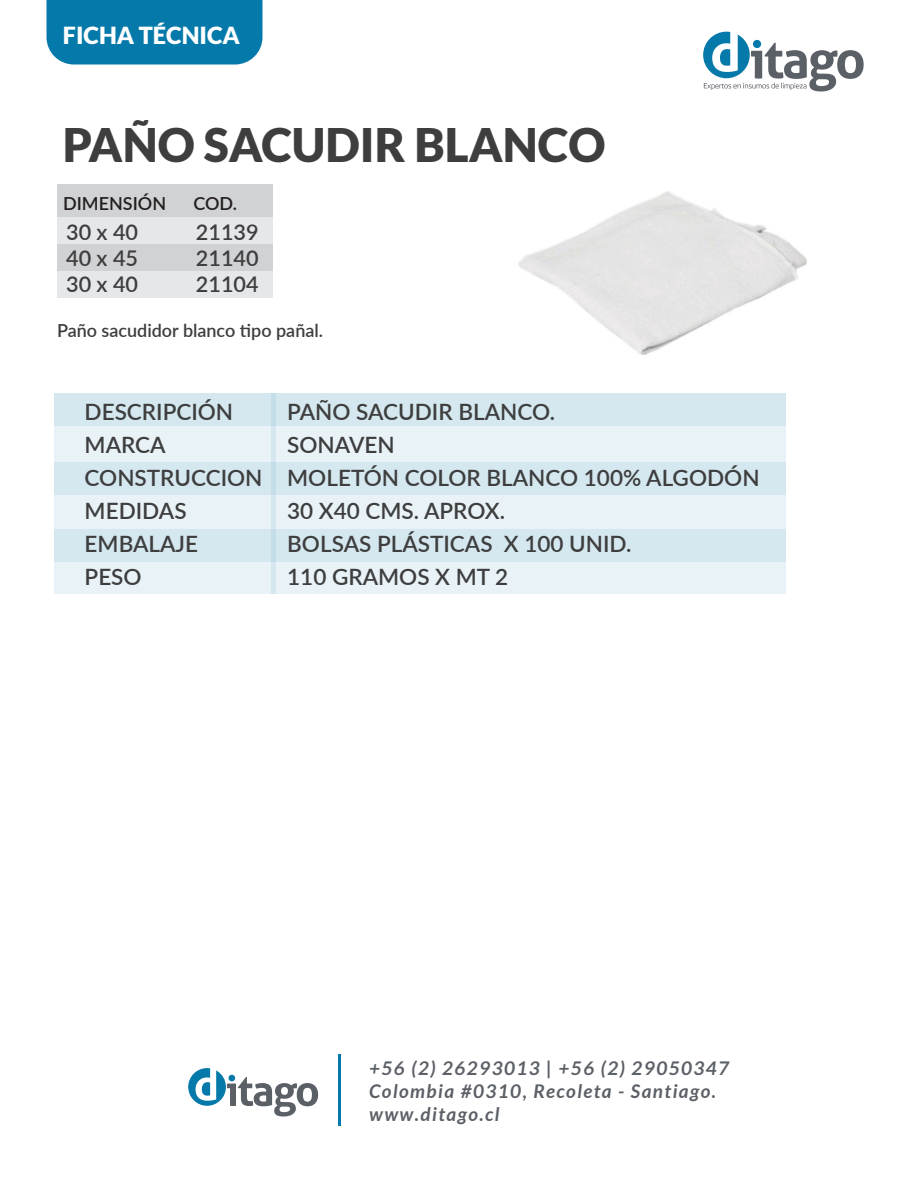
<style>
.page{position:relative;width:918px;height:1188px;background:#fff}
.page>*{position:absolute;margin:0;border:0;box-sizing:border-box;transform-origin:0 0}
.t1{font:900 46.35px "Lato";color:#3e3e3f}
.t2{font:900 23.55px "Lato";color:#fff}
.t3{font:600 22.5px/33px "Lato";color:#3e3e3f}
.t4{font:600 21.6px "Lato";color:#3e3e3f}
.t5{font:italic 700 18.9px/22.6px "Lato";letter-spacing:.075em;color:#5b5f66}
.t6{font:600 18px "Lato";color:#3e3e3f}
.t7{font:600 18px "Lato";color:#231f20}
</style>
<div class="page">
<img style="left:518px;top:191px;width:289px;height:164px">
<div style="left:57px;top:184px;width:216px;height:114px;background:#d1d2d4"></div>
<div style="left:57px;top:218px;width:216px;height:26px;background:#e6e7e9"></div>
<div style="left:57px;top:272px;width:216px;height:26px;background:#e6e7e9"></div>
<div style="left:47px;top:0;width:216px;height:64px;background:#057aaa"></div>
<div style="left:54px;top:393px;width:732px;height:201px;background:#e9f3f7"></div>
<div style="left:54px;top:393px;width:732px;height:33px;background:#d5e8f0"></div>
<div style="left:54px;top:462px;width:732px;height:33px;background:#d5e8f0"></div>
<div style="left:54px;top:530px;width:732px;height:32px;background:#d5e8f0"></div>
<svg style="left:703px;top:32px;width:161px;height:59px"></svg>
<svg style="left:188px;top:1068px;width:130px;height:49px"></svg>
<hr style="left:339px;top:1055px;width:2px;height:71px;background:#057aaa">
<svg style="left:272px;top:393px;width:4px;height:201px"></svg>
<p class="t2" style="left:63px;top:21px;width:178px">FICHA TÉCNICA</p>
<h1 class="t1" style="left:63px;top:118px;width:544px">PAÑO SACUDIR BLANCO</h1>
<p class="t7" style="left:63px;top:190px;width:105px">DIMENSIÓN</p>
<p class="t7" style="left:193px;top:190px;width:45px">COD.</p>
<p class="t4" style="left:66px;top:217px;width:73px">30 x 40</p>
<p class="t4" style="left:196px;top:217px;width:64px">21139</p>
<p class="t4" style="left:66px;top:243px;width:73px">40 x 45</p>
<p class="t4" style="left:196px;top:243px;width:64px">21140</p>
<p class="t4" style="left:66px;top:268px;width:73px">30 x 40</p>
<p class="t4" style="left:196px;top:268px;width:64px">21104</p>
<p class="t6" style="left:57px;top:318px;width:268px">Paño sacudidor blanco tipo pañal.</p>
<p class="t3" style="left:85px;top:395px;width:150px">DESCRIPCIÓN</p>
<p class="t3" style="left:287px;top:395px;width:269px">PAÑO SACUDIR BLANCO.</p>
<p class="t3" style="left:85px;top:428px;width:83px">MARCA</p>
<p class="t3" style="left:85px;top:428px;width:677px;text-indent:203px">SONAVEN<br>CONSTRUCCION MOLETÓN COLOR BLANCO 100% ALGODÓN<br>MEDIDAS</p>
<p class="t3" style="left:287px;top:494px;width:219px">30 X40 CMS. APROX.</p>
<p class="t3" style="left:85px;top:527px;width:115px">EMBALAJE</p>
<p class="t3" style="left:287px;top:527px;width:346px">BOLSAS PLÁSTICAS X 100 UNID.</p>
<p class="t3" style="left:85px;top:560px;width:59px">PESO</p>
<p class="t3" style="left:287px;top:560px;width:223px">110 GRAMOS X MT 2</p>
<p class="t5" style="left:369px;top:1058px;width:362px">+56 (2) 26293013 | +56 (2) 29050347<br>Colombia #0310, Recoleta - Santiago. www.ditago.cl</p>
</div>
